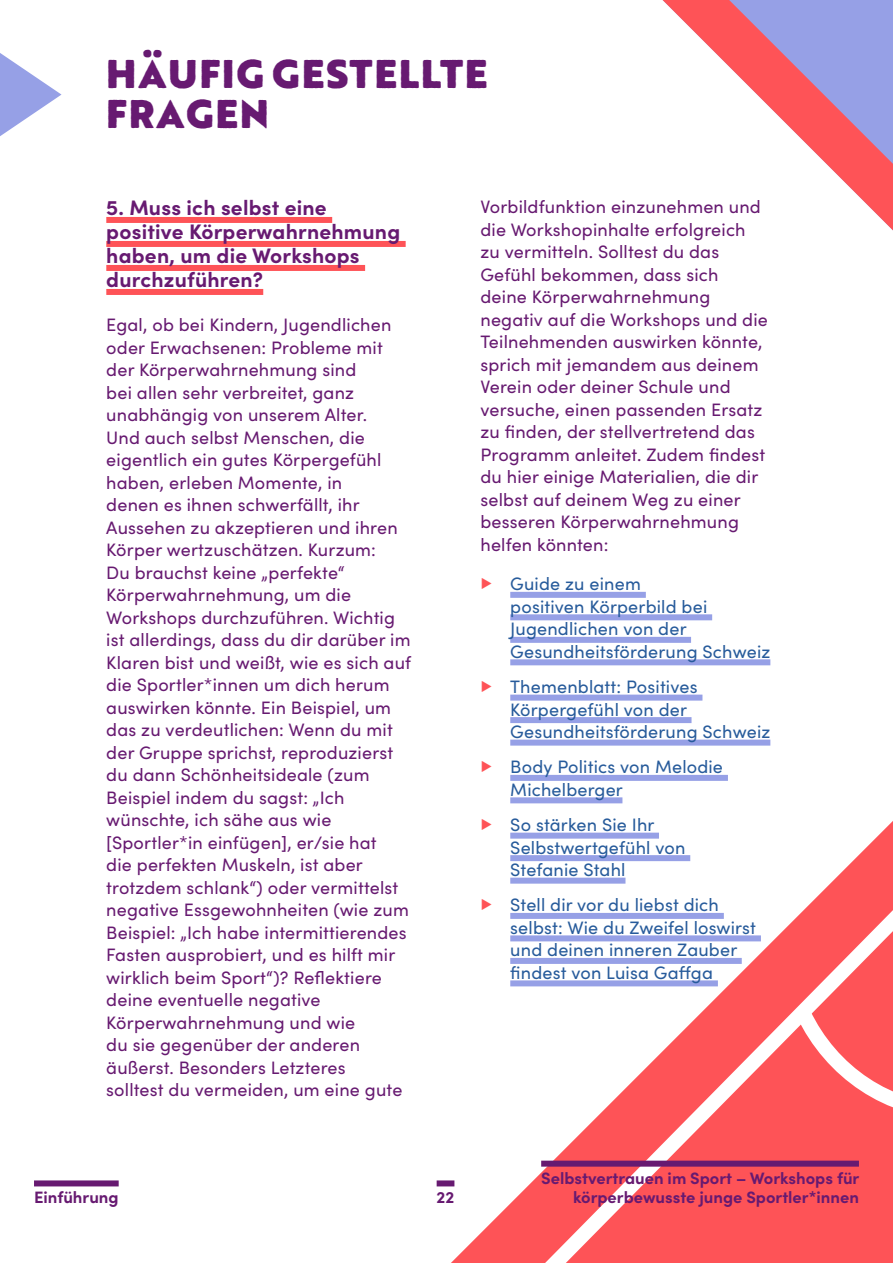
<style>
.page{position:relative;width:893px;height:1263px;background:#fff}
.page>*{position:absolute;margin:0;border:0;box-sizing:border-box;transform-origin:0 0}
.t1{font:900 39px/40.5px "Brother 1816 Printed";letter-spacing:.04em;color:#671a71}
.t2{font:700 21px/24px "Sofia Pro";letter-spacing:.01em;color:#671a71}
.t3{font:18px/22.5px "Sofia Pro";letter-spacing:.01em;color:#671a71}
.t4{font:18px/22.5px "Sofia Pro";letter-spacing:.01em;color:#275b9b}
.t5{font:700 16.5px "Sofia Pro";color:#671a71}
.s1{color:#fe5357}
</style>
<div class="page">
<div style="left:106px;top:217px;width:226px;height:6px;background:#fe5357"></div>
<div style="left:106px;top:241px;width:300px;height:6px;background:#fe5357"></div>
<div style="left:106px;top:265px;width:259px;height:6px;background:#fe5357"></div>
<div style="left:106px;top:289px;width:157px;height:6px;background:#fe5357"></div>
<svg style="left:0;top:53px;width:62px;height:83px"></svg>
<svg style="left:436px;top:834px;width:457px;height:429px"></svg>
<svg style="left:784px;top:982px;width:109px;height:144px"></svg>
<svg style="left:663px;top:0;width:230px;height:230px"></svg>
<div style="left:510px;top:592px;width:136px;height:6px;background:#96a0e6"></div>
<div style="left:510px;top:614px;width:202px;height:6px;background:#96a0e6"></div>
<div style="left:510px;top:637px;width:181px;height:6px;background:#96a0e6"></div>
<div style="left:510px;top:659px;width:260px;height:6px;background:#96a0e6"></div>
<div style="left:510px;top:695px;width:192px;height:6px;background:#96a0e6"></div>
<div style="left:510px;top:717px;width:181px;height:6px;background:#96a0e6"></div>
<div style="left:510px;top:740px;width:260px;height:6px;background:#96a0e6"></div>
<div style="left:510px;top:775px;width:218px;height:6px;background:#96a0e6"></div>
<div style="left:510px;top:797px;width:112px;height:6px;background:#96a0e6"></div>
<div style="left:510px;top:833px;width:149px;height:6px;background:#96a0e6"></div>
<div style="left:510px;top:855px;width:180px;height:6px;background:#96a0e6"></div>
<div style="left:510px;top:878px;width:115px;height:6px;background:#96a0e6"></div>
<div style="left:510px;top:913px;width:214px;height:6px;background:#96a0e6"></div>
<div style="left:510px;top:935px;width:251px;height:6px;background:#96a0e6"></div>
<div style="left:510px;top:958px;width:232px;height:6px;background:#96a0e6"></div>
<div style="left:510px;top:980px;width:208px;height:6px;background:#96a0e6"></div>
<div style="left:34px;top:1180px;width:85px;height:6px;background:#671a71"></div>
<div style="left:541px;top:1160px;width:318px;height:6px;background:#671a71"></div>
<div style="left:437px;top:1180px;width:17px;height:6px;background:#671a71"></div>
<h1 class="t1" style="left:106px;top:52px;width:383px">HÄUFIG GESTELLTE<br>FRAGEN</h1>
<p class="t2" style="left:106px;top:194px;width:295px">5. Muss ich selbst eine positive Körperwahrnehmung haben, um die Workshops durchzuführen?</p>
<p class="t3" style="left:106px;top:313px;width:306px">Egal, ob bei Kindern, Jugendlichen oder Erwachsenen: Probleme mit der Körperwahrnehmung sind<br>bei allen sehr verbreitet, ganz unabhängig von unserem Alter.<br>Und auch selbst Menschen, die eigentlich ein gutes Körpergefühl haben, erleben Momente, in<br>denen es ihnen schwerfällt, ihr<br>Aussehen zu akzeptieren und ihren<br>Körper wertzuschätzen. Kurzum:<br>Du brauchst keine „perfekte“<br>Körperwahrnehmung, um die<br>Workshops durchzuführen. Wichtig ist allerdings, dass du dir darüber im<br>Klaren bist und weißt, wie es sich auf die Sportler*innen um dich herum auswirken könnte. Ein Beispiel, um das zu verdeutlichen: Wenn du mit der Gruppe sprichst, reproduzierst du dann Schönheitsideale (zum<br>Beispiel indem du sagst: „Ich wünschte, ich sähe aus wie [Sportler*in einfügen], er/sie hat<br>die perfekten Muskeln, ist aber trotzdem schlank“) oder vermittelst negative Essgewohnheiten (wie zum<br>Beispiel: „Ich habe intermittierendes<br>Fasten ausprobiert, und es hilft mir wirklich beim Sport“)? Reflektiere deine eventuelle negative<br>Körperwahrnehmung und wie<br>du sie gegenüber der anderen äußerst. Besonders Letzteres<br>solltest du vermeiden, um eine gute</p>
<p class="t3" style="left:480px;top:195px;width:289px">Vorbildfunktion einzunehmen und die Workshopinhalte erfolgreich zu vermitteln. Solltest du das<br>Gefühl bekommen, dass sich deine Körperwahrnehmung negativ auf die Workshops und die<br>Teilnehmenden auswirken könnte, sprich mit jemandem aus deinem<br>Verein oder deiner Schule und versuche, einen passenden Ersatz zu finden, der stellvertretend das<br>Programm anleitet. Zudem findest du hier einige Materialien, die dir selbst auf deinem Weg zu einer besseren Körperwahrnehmung helfen könnten:</p>
<p class="t4" style="left:510px;top:572px;width:262px;text-indent:-30px"><span class="s1">▶</span> Guide zu einem<br>positiven Körperbild bei<br>Jugendlichen von der<br>Gesundheitsförderung Schweiz</p>
<p class="t4" style="left:510px;top:674px;width:262px;text-indent:-30px"><span class="s1">▶</span> Themenblatt: Positives<br>Körpergefühl von der<br>Gesundheitsförderung Schweiz</p>
<p class="t4" style="left:510px;top:755px;width:214px;text-indent:-30px"><span class="s1">▶</span> Body Politics von Melodie<br>Michelberger</p>
<p class="t4" style="left:510px;top:813px;width:177px;text-indent:-30px"><span class="s1">▶</span> So stärken Sie Ihr<br>Selbstwertgefühl von<br>Stefanie Stahl</p>
<p class="t4" style="left:510px;top:893px;width:247px;text-indent:-30px"><span class="s1">▶</span> Stell dir vor du liebst dich selbst: Wie du Zweifel loswirst und deinen inneren Zauber findest von Luisa Gaffga</p>
<p class="t5" style="left:34px;top:1185px;width:86px">Einführung</p>
<p class="t5" style="left:541px;top:1165px;width:320px">Selbstvertrauen im Sport – Workshops für</p>
<p class="t5" style="left:437px;top:1185px;width:19px">22</p>
<p class="t5" style="left:573px;top:1185px;width:287px">körperbewusste junge Sportler*innen</p>
</div>
